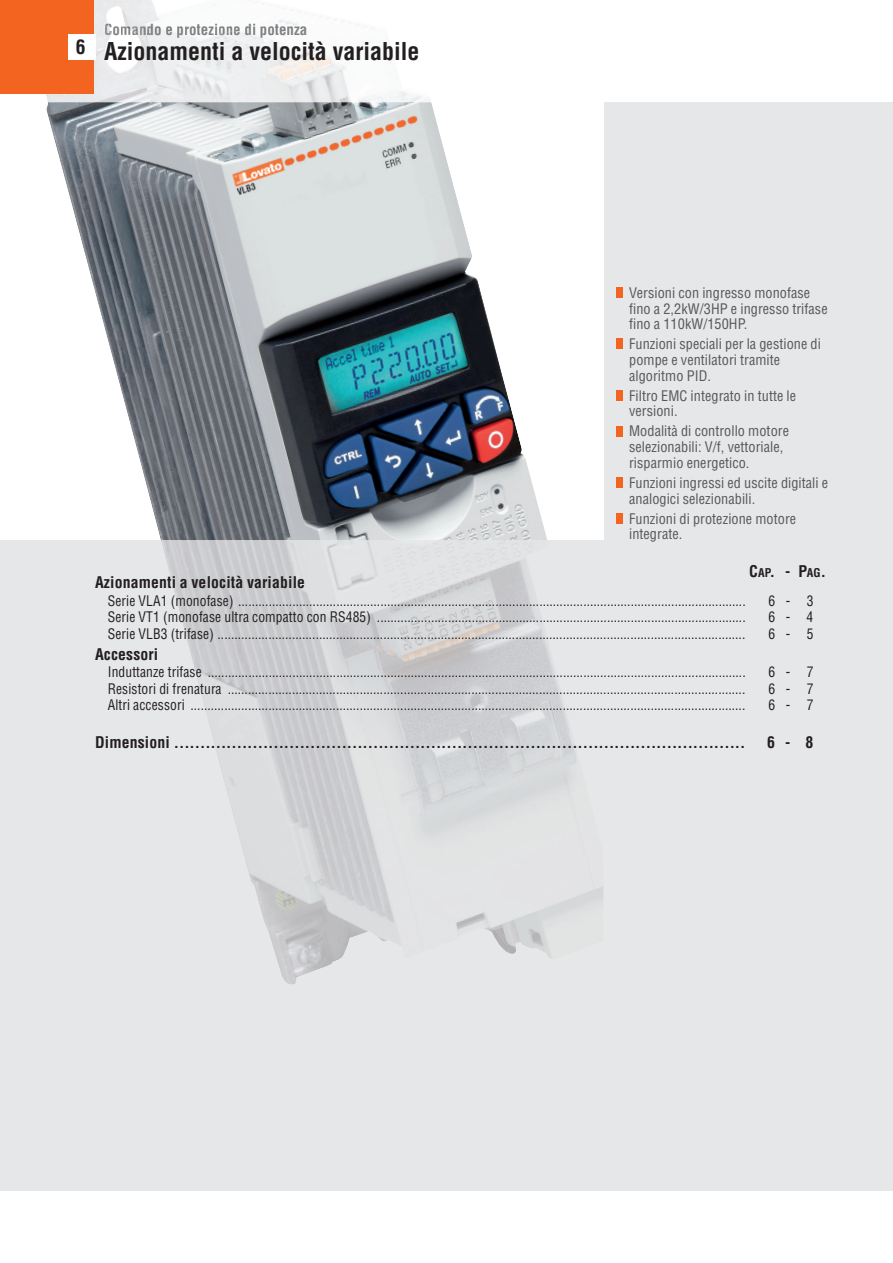
<style>
.page{position:relative;width:893px;height:1263px;background:#fff}
.page>*{position:absolute;margin:0;border:0;box-sizing:border-box;transform-origin:0 0}
.t1{font:700 condensed 24px "Helvetica";color:#231f20}
.t2{font:700 condensed 19.5px "Helvetica";color:#231f20}
.t3{font:700 condensed 15.75px "Helvetica";letter-spacing:.01em;color:#231f20}
.t4{font:700 condensed 15px "Helvetica";color:#7f8184}
.t5{font:condensed 14.25px "Helvetica";letter-spacing:.01em;color:#231f20;scale:.95 1}
.t6{font:condensed 14.25px/15.8px "Helvetica";letter-spacing:.005em;color:#57585a}
.s1{color:#808285}
.s2{color:#75787b}
.s3{color:#7b7d7f}
.s4{color:#7b7c7f}
.s5{color:#7c7d80}
.s6{color:#7d7f81}
.s7{color:#7e8083}
.s8{color:#7d7f82}
.s9{color:#7f8183}
.s10{font-size:11.85px}
</style>
<div class="page">
<div style="left:0;top:102px;width:893px;height:1088px;background:#e6e7e9"></div>
<img style="left:46px;top:0;width:385px;height:102px">
<img style="left:195px;top:671px;width:408px;height:313px">
<img style="left:161px;top:540px;width:393px;height:131px">
<div style="left:616px;top:287px;width:7px;height:11px;background:#f36421"></div>
<div style="left:616px;top:339px;width:7px;height:10px;background:#f36421"></div>
<div style="left:616px;top:390px;width:7px;height:11px;background:#f36421"></div>
<div style="left:616px;top:426px;width:7px;height:10px;background:#f36421"></div>
<div style="left:616px;top:477px;width:7px;height:11px;background:#f36421"></div>
<div style="left:616px;top:513px;width:7px;height:11px;background:#f36421"></div>
<svg style="left:105px;top:23px;width:6px;height:12px"></svg>
<svg style="left:125px;top:24px;width:130px;height:14px"></svg>
<svg style="left:261px;top:24px;width:45px;height:14px"></svg>
<div style="left:0;top:0;width:94px;height:94px;background:#f36421"></div>
<div style="left:68px;top:34px;width:28px;height:26px;background:#fff"></div>
<div style="left:0;top:102px;width:604px;height:438px;background:#fff"></div>
<img style="left:46px;top:102px;width:501px;height:438px">
<h2 class="t2" style="left:76px;top:40px;width:11px">6</h2>
<p class="t4" style="left:104px;top:24px;width:205px"><span class="s1">Coma</span><span class="s2">n</span><span class="s3">d</span><span class="s4">o</span> <span class="s5">e</span> <span class="s6">p</span><span class="s7">r</span>otezi<span class="s7">o</span><span class="s8">n</span><span class="s6">e</span> <span class="s7">di</span> <span class="s9">p</span>otenza</p>
<h1 class="t1" style="left:104px;top:42px;width:317px">Azionamenti a velocità variabile</h1>
<p class="t6" style="left:629px;top:286px;width:200px">Versioni con ingresso monofase fino a 2,2kW/3HP e ingresso trifase fino a 110kW/150HP.</p>
<p class="t6" style="left:629px;top:337px;width:193px">Funzioni speciali per la gestione di pompe e ventilatori tramite algoritmo PID.</p>
<p class="t6" style="left:629px;top:389px;width:169px">Filtro EMC integrato in tutte le versioni.</p>
<p class="t6" style="left:629px;top:425px;width:161px">Modalità di controllo motore selezionabili: V/f, vettoriale, risparmio energetico.</p>
<p class="t6" style="left:629px;top:476px;width:201px">Funzioni ingressi ed uscite digitali e analogici selezionabili.</p>
<p class="t6" style="left:629px;top:512px;width:169px">Funzioni di protezione motore integrate.</p>
<p class="t3" style="left:749px;top:565px;width:79px">C<span class="s10">AP</span>. - P<span class="s10">AG</span>.</p>
<p class="t3" style="left:95px;top:576px;width:212px">Azionamenti a velocità variabile</p>
<p class="t5" style="left:108px;top:595px;width:673px">Serie VLA1 (monofase) ......................................................................................................................................................</p>
<p class="t5" style="left:768px;top:595px;width:49px">6 - 3</p>
<p class="t5" style="left:108px;top:612px;width:673px">Serie VT1 (monofase ultra compatto con RS485) .............................................................................................................</p>
<p class="t5" style="left:768px;top:612px;width:49px">6 - 4</p>
<p class="t5" style="left:108px;top:628px;width:673px">Serie VLB3 (trifase) ............................................................................................................................................................</p>
<p class="t5" style="left:768px;top:628px;width:49px">6 - 5</p>
<p class="t3" style="left:95px;top:648px;width:65px">Accessori</p>
<p class="t5" style="left:108px;top:667px;width:673px">Induttanze trifase ...............................................................................................................................................................</p>
<p class="t5" style="left:768px;top:667px;width:49px">6 - 7</p>
<p class="t5" style="left:108px;top:683px;width:673px">Resistori di frenatura .........................................................................................................................................................</p>
<p class="t5" style="left:768px;top:683px;width:49px">6 - 7</p>
<p class="t5" style="left:108px;top:700px;width:673px">Altri accessori ....................................................................................................................................................................</p>
<p class="t5" style="left:768px;top:700px;width:49px">6 - 7</p>
<p class="t3" style="left:95px;top:736px;width:652px">Dimensioni .............................................................................................................</p>
<p class="t3" style="left:767px;top:736px;width:48px">6- 8</p>
</div>
